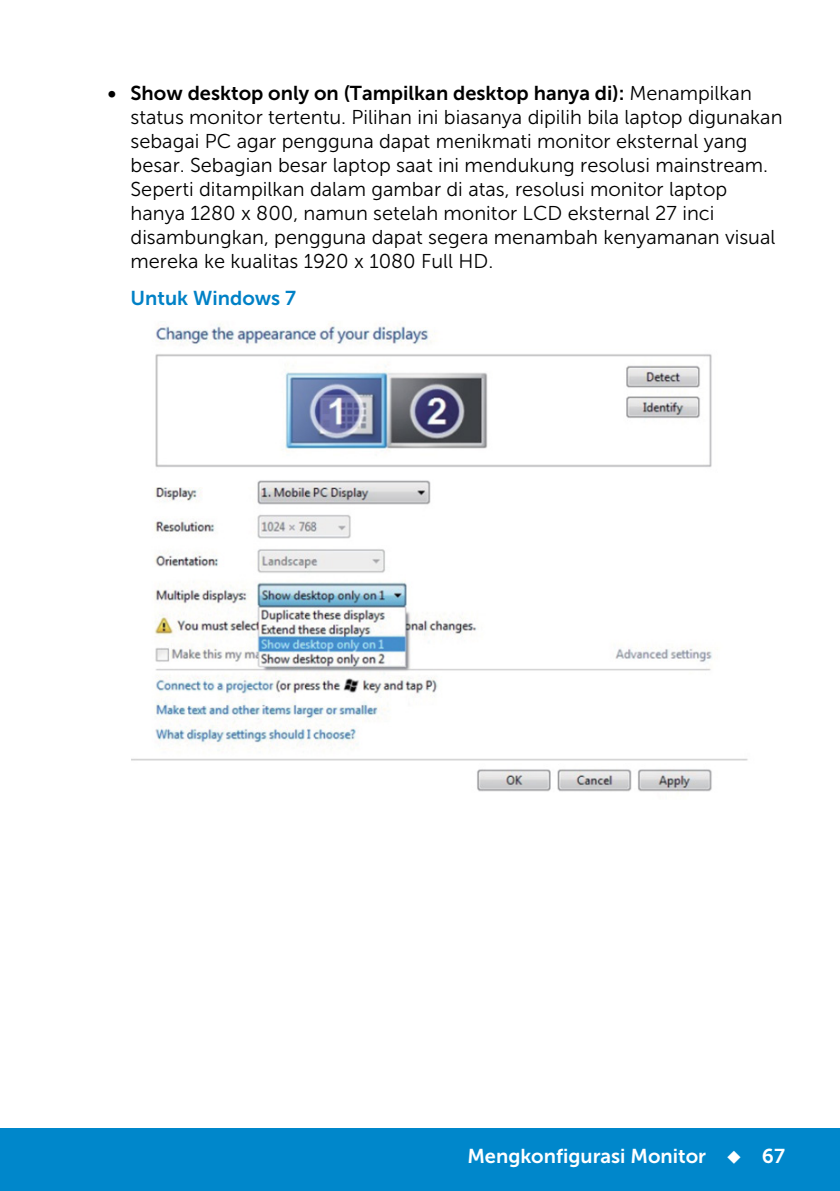
<style>
.page{position:relative;width:840px;height:1191px;background:#fff}
.page>*{position:absolute;margin:0;border:0;box-sizing:border-box;transform-origin:0 0}
.t1{font:20px/24px "Museo Sans For Dell 300";color:#000}
.t2{font:20px "Museo Sans For Dell 700";color:#fff}
.Head4{font:20px "Museo Sans For Dell 700";color:#0081c6}
.s1{font-family:"Museo Sans For Dell 700"}
</style>
<div class="page">
<div style="left:0;top:1128px;width:839px;height:63px;background:#0087cb"></div>
<img style="left:131px;top:322px;width:617px;height:470px">
<p class="t1" style="left:130px;top:81px;width:653px;text-indent:-23px"><span class="s1">• Show desktop only on (Tampilkan desktop hanya di):</span> Menampilkan status monitor tertentu. Pilihan ini biasanya dipilih bila laptop digunakan sebagai PC agar pengguna dapat menikmati monitor eksternal yang besar. Sebagian besar laptop saat ini mendukung resolusi mainstream.<br>Seperti ditampilkan dalam gambar di atas, resolusi monitor laptop hanya 1280 x 800, namun setelah monitor LCD eksternal 27 inci disambungkan, pengguna dapat segera menambah kenyamanan visual mereka ke kualitas 1920 x 1080 Full HD.</p>
<p class="Head4" style="left:130px;top:287px;width:167px">Untuk Windows 7</p>
<p class="t2" style="left:467px;top:1144px;width:319px">Mengkonfigurasi Monitor ◆ 67</p>
</div>
